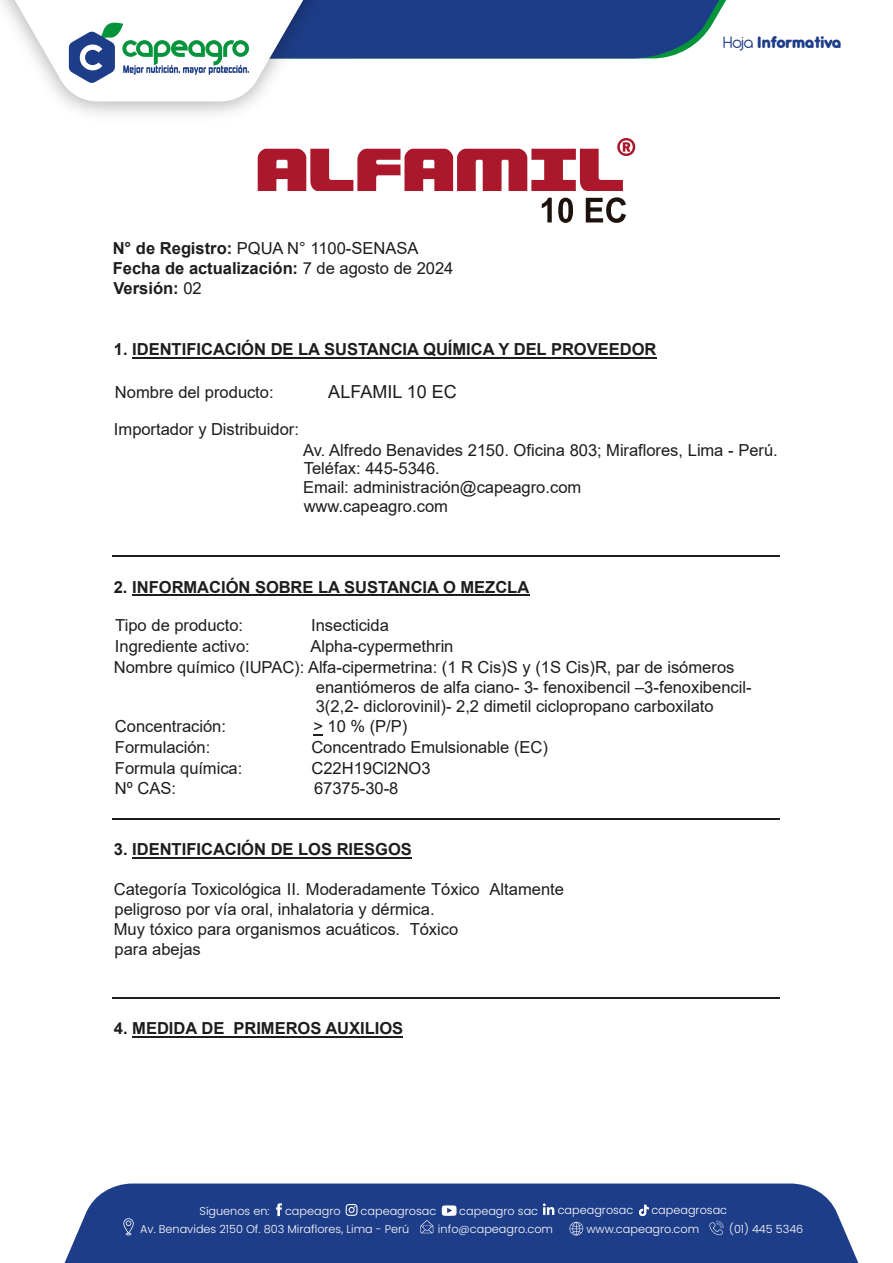
<style>
.page{position:relative;width:893px;height:1263px;background:#fff}
.page>*{position:absolute;margin:0;border:0;box-sizing:border-box;transform-origin:0 0}
.t1{font:800 18px "Antipasto Pro";letter-spacing:-.025em;color:#1e3d88}
.t2{font:18px "Arial";color:#1d1d1b}
.t3{font:16.5px/18.9px "Arial";color:#1d1d1b}
.t4{font:700 16.5px/20.1px "Arial";letter-spacing:-.005em;color:#1d1d1b}
.t5{font:300 11.25px "Poppins";color:#fff}
.s1{font-weight:400}
</style>
<div class="page">
<hr style="left:132px;top:357px;width:524px;height:2px;background:#1d1d1b">
<hr style="left:132px;top:595px;width:398px;height:1px;background:#1d1d1b">
<hr style="left:132px;top:857px;width:280px;height:2px;background:#1d1d1b">
<hr style="left:132px;top:1036px;width:271px;height:2px;background:#1d1d1b">
<hr style="left:113px;top:556px;width:667px;height:1px;background:#1d1d1b">
<hr style="left:113px;top:818px;width:667px;height:1px;background:#1d1d1b">
<hr style="left:113px;top:997px;width:667px;height:2px;background:#1d1d1b">
<div style="left:65px;top:1183px;width:793px;height:80px;background:#1e3d88"></div>
<svg style="left:569px;top:1222px;width:14px;height:13px"></svg>
<svg style="left:709px;top:1221px;width:15px;height:14px"></svg>
<svg style="left:123px;top:1218px;width:11px;height:17px"></svg>
<svg style="left:420px;top:1220px;width:13px;height:13px"></svg>
<svg style="left:276px;top:1203px;width:6px;height:13px"></svg>
<svg style="left:346px;top:1204px;width:12px;height:12px"></svg>
<svg style="left:543px;top:1203px;width:11px;height:12px"></svg>
<svg style="left:639px;top:1205px;width:10px;height:11px"></svg>
<svg style="left:442px;top:1205px;width:15px;height:11px"></svg>
<svg style="left:0;top:0;width:726px;height:101px"></svg>
<svg style="left:542px;top:197px;width:84px;height:26px"></svg>
<svg style="left:258px;top:138px;width:377px;height:53px"></svg>
<p class="t4" style="left:113px;top:238px;width:342px">N° de Registro: <span class="s1">PQUA N° 1100-SENASA<br></span>Fecha de actualización: <span class="s1">7 de agosto de 2024<br></span>Versión: <span class="s1">02</span></p>
<p class="t1" style="left:722px;top:31px;width:121px"><span class="s1">Hoja</span> Informativa</p>
<p class="t4" style="left:114px;top:340px;width:544px">1. IDENTIFICACIÓN DE LA SUSTANCIA QUÍMICA Y DEL PROVEEDOR</p>
<p class="t3" style="left:115px;top:383px;width:160px">Nombre del producto:</p>
<p class="t2" style="left:328px;top:379px;width:130px">ALFAMIL 10 EC</p>
<p class="t3" style="left:114px;top:420px;width:187px">Importador y Distribuidor:</p>
<p class="t3" style="left:303px;top:440px;width:476px">Av. Alfredo Benavides 2150. Oficina 803; Miraflores, Lima - Perú.<br>Teléfax: 445-5346.<br>Email: administración@capeagro.com<br>www.capeagro.com</p>
<p class="t4" style="left:114px;top:577px;width:417px">2. INFORMACIÓN SOBRE LA SUSTANCIA O MEZCLA</p>
<p class="t3" style="left:115px;top:616px;width:129px">Tipo de producto:</p>
<p class="t3" style="left:311px;top:616px;width:79px">Insecticida</p>
<p class="t3" style="left:115px;top:636px;width:136px">Ingrediente activo:</p>
<p class="t3" style="left:310px;top:636px;width:145px">Alpha-cypermethrin</p>
<p class="t3" style="left:114px;top:657px;width:622px">Nombre químico (IUPAC): Alfa-cipermetrina: (1 R Cis)S y (1S Cis)R, par de isómeros</p>
<p class="t3" style="left:316px;top:677px;width:437px">enantiómeros de alfa ciano- 3- fenoxibencil –3-fenoxibencil-</p>
<p class="t3" style="left:316px;top:697px;width:400px">3(2,2- diclorovinil)- 2,2 dimetil ciclopropano carboxilato</p>
<p class="t3" style="left:115px;top:717px;width:113px">Concentración:</p>
<p class="t3" style="left:313px;top:717px;width:96px">&gt; 10 % (P/P)</p>
<p class="t3" style="left:115px;top:738px;width:97px">Formulación:</p>
<p class="t3" style="left:311px;top:738px;width:238px">Concentrado Emulsionable (EC)</p>
<p class="t3" style="left:115px;top:758px;width:129px">Formula química:</p>
<p class="t3" style="left:312px;top:758px;width:121px">C22H19Cl2NO3</p>
<p class="t3" style="left:115px;top:778px;width:63px">Nº CAS:</p>
<p class="t3" style="left:314px;top:778px;width:86px">67375-30-8</p>
<p class="t4" style="left:114px;top:839px;width:300px">3. IDENTIFICACIÓN DE LOS RIESGOS</p>
<p class="t3" style="left:114px;top:879px;width:452px;line-height:20px">Categoría Toxicológica II. Moderadamente Tóxico Altamente peligroso por vía oral, inhalatoria y dérmica.<br>Muy tóxico para organismos acuáticos. Tóxico<br>para abejas</p>
<p class="t4" style="left:114px;top:1018px;width:291px">4. MEDIDA DE PRIMEROS AUXILIOS</p>
<p class="t5" style="left:200px;top:1204px;width:72px">Síguenos en:</p>
<p class="t5" style="left:285px;top:1204px;width:57px">capeagro</p>
<p class="t5" style="left:361px;top:1204px;width:77px">capeagrosac</p>
<p class="t5" style="left:459px;top:1204px;width:80px">capeagro sac</p>
<p class="t5" style="left:558px;top:1204px;width:77px">capeagrosac</p>
<p class="t5" style="left:651px;top:1204px;width:77px">capeagrosac</p>
<p class="t5" style="left:140px;top:1222px;width:271px">Av. Benavides 2150 Of. 803 Miraflores, Lima - Perú</p>
<p class="t5" style="left:438px;top:1222px;width:117px">info@capeagro.com</p>
<p class="t5" style="left:586px;top:1222px;width:114px">www.capeagro.com</p>
<p class="t5" style="left:729px;top:1222px;width:76px">(01) 445 5346</p>
</div>
